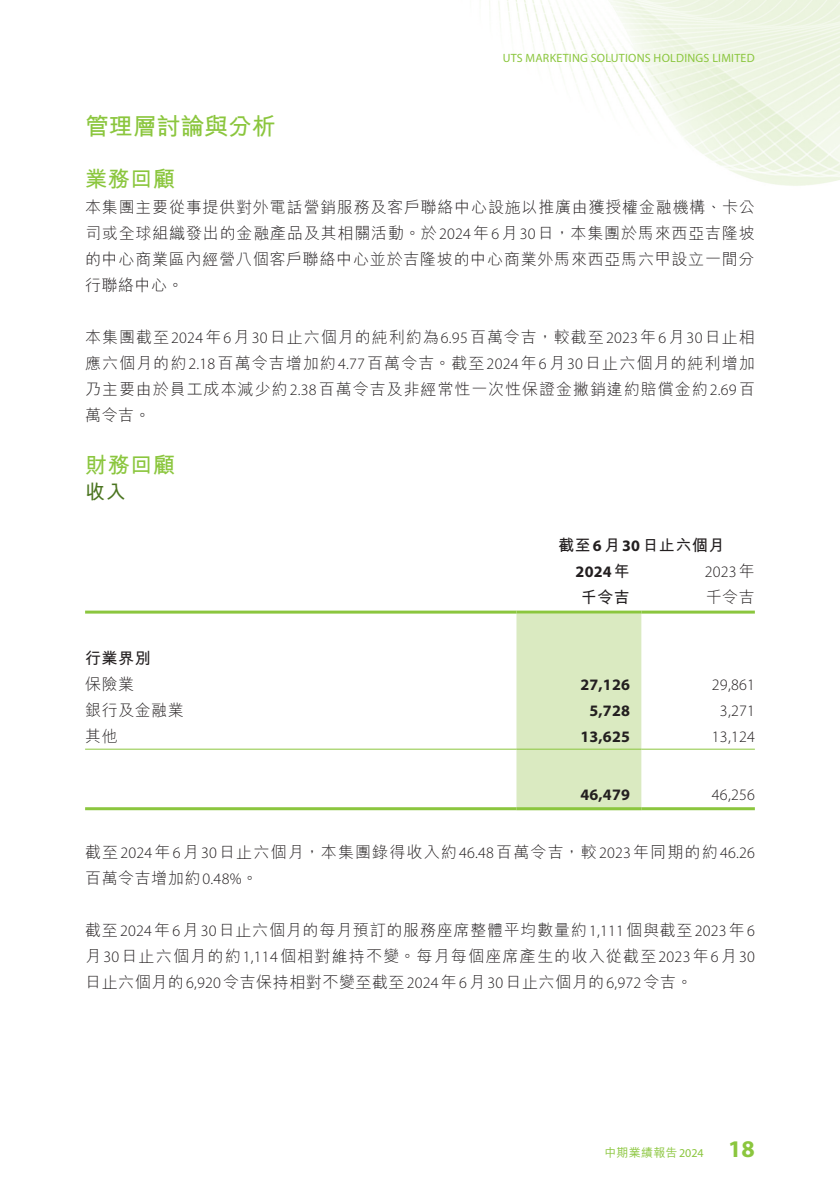
<style>
.page{position:relative;width:840px;height:1191px;background:#fff}
.page>*{position:absolute;margin:0;border:0;box-sizing:border-box;transform-origin:0 0}
._000_Big_Head{font:700 24px "M Hei HK";letter-spacing:-.01em;color:#8bc63e}
.t1{font:700 24px "Myriad Pro";color:#8bc63e}
._01_H1{font:700 22px "M Hei HK";letter-spacing:.03em;color:#8bc63e}
._02_H2{font:700 20px "M Hei HK";color:#4b7520}
._00_txt{font:300 16px/26px "M Hei HK";letter-spacing:.06em;color:#231f20;text-align:justify}
._50_Table_txt{font:300 16px "Myriad Pro";letter-spacing:.015em;color:#231f20}
._50_Table_txt-2{font:700 16px "Myriad Pro";letter-spacing:.01em;color:#231f20}
._50_Table_txt-3{font:700 16px "M Hei HK";letter-spacing:.03em;color:#231f20}
._50_Table_txt-4{font:300 16px "M Hei HK";letter-spacing:.035em;color:#231f20}
.t2{font:12px "Myriad Pro";letter-spacing:.02em;color:#8bc63e}
.t3{font:500 12px "M Hei HK";letter-spacing:.02em;color:#8bc63e}
.s1{font-family:"Myriad Pro"}
.s2{font-family:"M Hei HK"}
.s3{font-family:"Myriad Pro";font-weight:400}
</style>
<div class="page">
<img style="left:85px;top:0;width:754px;height:811px">
<div style="left:516px;top:613px;width:125px;height:194px;background:#daeac1"></div>
<hr style="left:85px;top:610px;width:431px;height:3px;background:#8bc63e">
<hr style="left:516px;top:610px;width:125px;height:3px;background:#8bc63e">
<hr style="left:641px;top:610px;width:113px;height:3px;background:#8bc63e">
<hr style="left:85px;top:748px;width:431px;height:1px;background:#8bc63e">
<hr style="left:516px;top:748px;width:125px;height:1px;background:#8bc63e">
<hr style="left:641px;top:748px;width:113px;height:1px;background:#8bc63e">
<hr style="left:85px;top:807px;width:431px;height:3px;background:#8bc63e">
<hr style="left:516px;top:807px;width:125px;height:3px;background:#8bc63e">
<hr style="left:641px;top:807px;width:113px;height:3px;background:#8bc63e">
<p class="t2" style="left:502px;top:51px;width:253px">UTS MARKETING SOLUTIONS HOLDINGS LIMITED</p>
<p class="_000_Big_Head" style="left:85px;top:109px;width:192px">管理層討論與分析</p>
<p class="_01_H1" style="left:85px;top:163px;width:92px">業務回顧</p>
<p class="_00_txt" style="left:85px;top:194px;width:671px">本集團主要從事提供對外電話營銷服務及客戶聯絡中心設施以推廣由獲授權金融機構、卡公司或全球組織發出的金融產品及其相關活動。於<span class="s1">2024</span>年<span class="s1">6</span>月<span class="s1">30</span>日，本集團於馬來西亞吉隆坡的中心商業區內經營八個客戶聯絡中心並於吉隆坡的中心商業外馬來西亞馬六甲設立一間分行聯絡中心。</p>
<p class="_00_txt" style="left:85px;top:324px;width:671px">本集團截至<span class="s1">2024</span>年<span class="s1">6</span>月<span class="s1">30</span>日止六個月的純利約為<span class="s1">6.95</span>百萬令吉，較截至<span class="s1">2023</span>年<span class="s1">6</span>月<span class="s1">30</span>日止相應六個月的約<span class="s1">2.18</span>百萬令吉增加約<span class="s1">4.77</span>百萬令吉。截至<span class="s1">2024</span>年<span class="s1">6</span>月<span class="s1">30</span>日止六個月的純利增加乃主要由於員工成本減少約<span class="s1">2.38</span>百萬令吉及非經常性一次性保證金撇銷違約賠償金約<span class="s1">2.69</span>百萬令吉。</p>
<p class="_01_H1" style="left:85px;top:449px;width:92px">財務回顧</p>
<p class="_02_H2" style="left:85px;top:477px;width:42px">收入</p>
<p class="_50_Table_txt-3" style="left:558px;top:533px;width:168px">截至<span class="s1">6</span>月<span class="s1">30</span>日止六個月</p>
<p class="_50_Table_txt" style="left:704px;top:562px;width:52px">2023 <span class="s2">年</span></p>
<p class="_50_Table_txt-2" style="left:575px;top:561px;width:56px">2024<span class="s2">年</span></p>
<p class="_50_Table_txt-3" style="left:580px;top:585px;width:51px">千令吉</p>
<p class="_50_Table_txt-4" style="left:705px;top:589px;width:51px">千令吉</p>
<p class="_50_Table_txt-3" style="left:85px;top:646px;width:67px">行業界別</p>
<p class="_50_Table_txt-4" style="left:85px;top:675px;width:51px">保險業</p>
<p class="_50_Table_txt-2" style="left:580px;top:673px;width:51px">27,126</p>
<p class="_50_Table_txt" style="left:711px;top:674px;width:44px">29,861</p>
<p class="_50_Table_txt-4" style="left:85px;top:701px;width:100px">銀行及金融業</p>
<p class="_50_Table_txt-2" style="left:589px;top:699px;width:42px">5,728</p>
<p class="_50_Table_txt" style="left:719px;top:700px;width:36px">3,271</p>
<p class="_50_Table_txt-4" style="left:85px;top:727px;width:34px">其他</p>
<p class="_50_Table_txt-2" style="left:580px;top:725px;width:51px">13,625</p>
<p class="_50_Table_txt" style="left:711px;top:726px;width:44px">13,124</p>
<p class="_50_Table_txt-2" style="left:580px;top:784px;width:51px">46,479</p>
<p class="_50_Table_txt" style="left:711px;top:784px;width:44px">46,256</p>
<p class="_00_txt" style="left:85px;top:839px;width:670px">截至<span class="s1">2024</span>年<span class="s1">6</span>月<span class="s1">30</span>日止六個月，本集團錄得收入約<span class="s1">46.48</span>百萬令吉，較<span class="s1">2023</span>年同期的約<span class="s1">46.26</span>百萬令吉增加約<span class="s1">0.48%</span>。</p>
<p class="_00_txt" style="left:85px;top:917px;width:671px">截至<span class="s1">2024</span>年<span class="s1">6</span>月<span class="s1">30</span>日止六個月的每月預訂的服務座席整體平均數量約<span class="s1">1,111</span>個與截至<span class="s1">2023</span>年<span class="s1">6</span>月<span class="s1">30</span>日止六個月的約<span class="s1">1,114</span>個相對維持不變。每月每個座席產生的收入從截至<span class="s1">2023</span>年<span class="s1">6</span>月<span class="s1">30</span>日止六個月的<span class="s1">6,920</span>令吉保持相對不變至截至<span class="s1">2024</span>年<span class="s1">6</span>月<span class="s1">30</span>日止六個月的<span class="s1">6,972</span>令吉。</p>
<p class="t3" style="left:604px;top:1144px;width:101px">中期業績報告<span class="s3">2024</span></p>
<h1 class="t1" style="left:727px;top:1132px;width:28px">18</h1>
</div>
